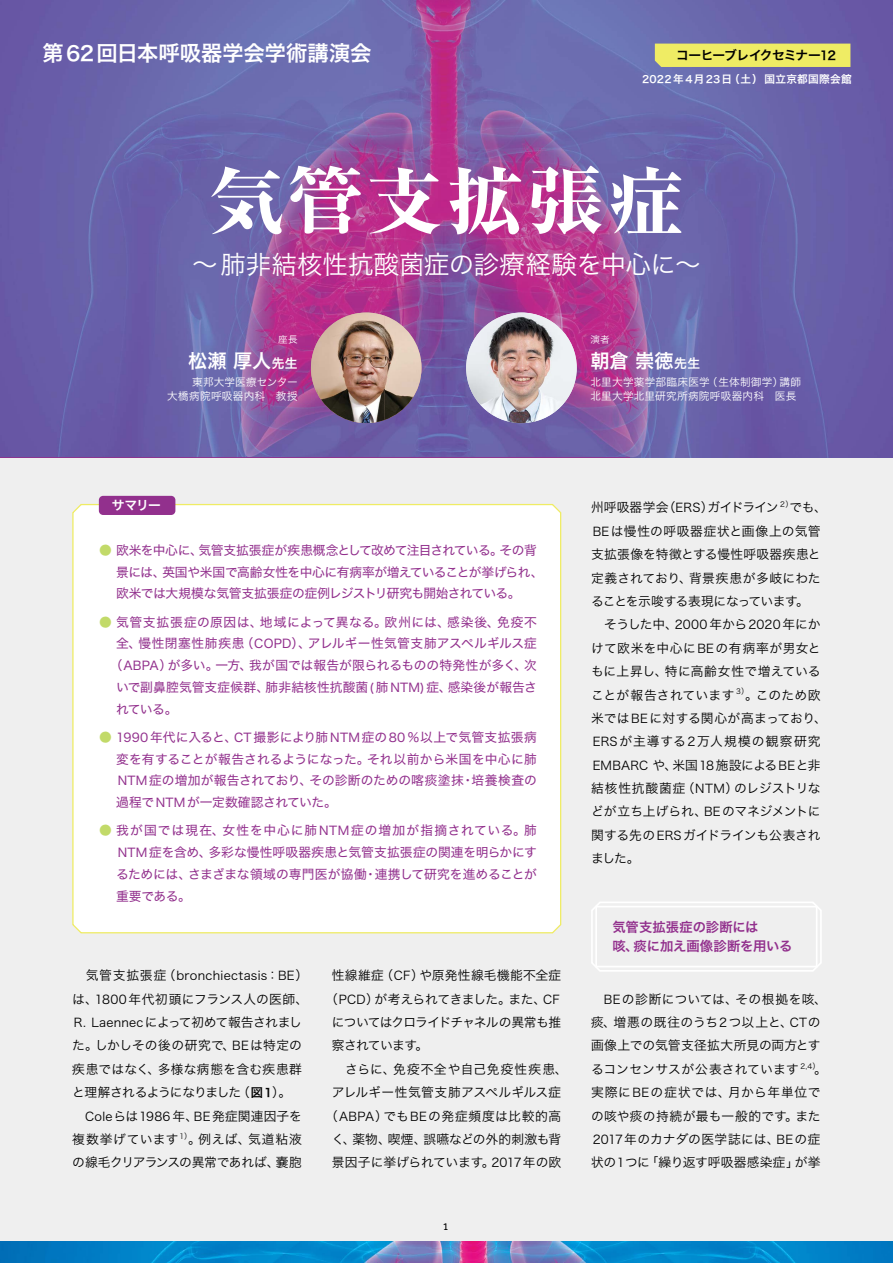
<style>
.page{position:relative;width:893px;height:1263px;background:#efefef}
.page>*{position:absolute;margin:0;border:0;box-sizing:border-box;transform-origin:0 0}
.t1{font:800 73.35px "Ryumin Pr 6 N";letter-spacing:.035em;color:#fff;scale:1.05 1}
.t2{font:25.5px "Hiragino Sans Pr 6 N W3";letter-spacing:-.005em;color:#fff}
.t3{font:21.3px "Hiragino Sans Pr 6 N W6";color:#fff}
.t4{font:19.2px "Hiragino Sans Pr 6 N W6";letter-spacing:.02em;color:#fff}
.t5{font:13.35px/19.2px "Hiragino Sans Pr 6 N W6";letter-spacing:-.005em;color:#92308d}
.t6{font:12.75px/23.4px "Hiragino Sans Pr 6 N W3";letter-spacing:.01em;color:#000}
.t7{font:12.75px/21.8px "Hira Kaku Std W4";letter-spacing:-.01em;color:#92308d;text-align:justify}
.t8{font:12.75px/21.8px "Hira Kaku Std W4";letter-spacing:-.035em;color:#92308d}
.t9{font:12.75px/23.4px "Hiragino Sans Pr 6 N W3";letter-spacing:-.01em;color:#000}
.t10{font:12.75px "Hira Kaku Std W4";letter-spacing:.02em;color:#92308d}
.t11{font:12.75px "Hira Kaku Std W4";letter-spacing:.01em;color:#92308d}
.t12{font:12.75px "Hira Kaku Std W4";letter-spacing:.05em;color:#92308d}
.t13{font:12.75px "Hiragino Sans Pr 6 N W3";letter-spacing:-.04em;color:#000}
.t14{font:12.75px "Hiragino Sans Pr 6 N W3";letter-spacing:.05em;color:#000}
.t15{font:12.75px "Hiragino Sans Pr 6 N W3";letter-spacing:-.05em;color:#000}
.t16{font:12.75px "Hiragino Sans Pr 6 N W3";letter-spacing:.08em;color:#000}
.t17{font:12.75px "Hiragino Sans Pr 6 N W6";letter-spacing:-.045em;color:#000}
.t18{font:12.75px "Hiragino Sans Pr 6 N W3";letter-spacing:-.045em;color:#000}
.t19{font:12.75px "Hiragino Sans Pr 6 N W6";color:#fff}
.t20{font:12.15px "Hiragino Sans Pr 6 N W3";letter-spacing:.025em;color:#000}
.t21{font:10.65px/13.8px "Hiragino Sans Pr 6 N W3";letter-spacing:.025em;color:#fff;text-align:right}
.t22{font:10.65px "Hiragino Sans Pr 6 N W6";letter-spacing:.035em;color:#fff}
.t23{font:10.65px "Effra";color:#000}
.t24{font:9.6px "Hiragino Sans Pr 6 N W3";color:#fff}
.s1{font-size:20.25px}
.s2{font-size:12.15px}
.s3{font-size:10.05px}
.s4{font-size:12.75px}
.s5{color:#c2da69}
.s6{font-family:"Hiragino Sans Pr 6 N W6";font-size:12.15px}
.s7{font-family:"Hiragino Sans Pr 6 N W6";font-size:11.55px}
</style>
<div class="page">
<img style="left:0;top:0;width:893px;height:457px">
<div style="left:72px;top:504px;width:489px;height:429px;background:#fff"></div>
<img style="left:466px;top:313px;width:111px;height:110px;border-radius:55px">
<img style="left:311px;top:313px;width:74px;height:73px">
<img style="left:385px;top:316px;width:36px;height:104px">
<img style="left:314px;top:386px;width:71px;height:37px">
<svg style="left:591px;top:902px;width:231px;height:70px"></svg>
<div style="left:655px;top:44px;width:195px;height:23px;background:#efec64"></div>
<div style="left:99px;top:496px;width:76px;height:19px;background:#92308d;border-radius:4px"></div>
<img style="left:0;top:1242px;width:893px;height:21px">
<h3 class="t3" style="left:43px;top:34px;width:331px">第<span class="s1">62</span>回日本呼吸器学会学術講演会</h3>
<p class="t17" style="left:676px;top:44px;width:161px">コーヒーブレイクセミナー<span class="s2">12</span></p>
<p class="t22" style="left:642px;top:69px;width:211px"><span class="s3">2022</span>年<span class="s3">4</span>月<span class="s3">23</span>日（土） 国立京都国際会館</p>
<h1 class="t1" style="left:208px;top:143px;width:455px">気管支拡張症</h1>
<h2 class="t2" style="left:192px;top:242px;width:510px">～肺非結核性抗酸菌症の診療経験を中心に～</h2>
<p class="t24" style="left:278px;top:331px;width:21px">座長</p>
<h3 class="t4" style="left:188px;top:343px;width:111px">松瀬厚人<span class="s4">先生</span></h3>
<p class="t21" style="left:167px;top:374px;width:132px">東邦大学医療センター<br>大橋病院呼吸器内科　教授</p>
<p class="t24" style="left:590px;top:331px;width:21px">演者</p>
<h3 class="t4" style="left:590px;top:343px;width:111px">朝倉崇徳<span class="s4">先生</span></h3>
<p class="t21" style="left:590px;top:374px;width:212px;text-align:left">北里大学薬学部臨床医学（生体制御学）講師北里大学北里研究所病院呼吸器内科　医長</p>
<p class="t19" style="left:112px;top:494px;width:51px">サマリー</p>
<p class="t8" style="left:116px;top:539px;width:429px;text-indent:-17px"><span class="s5">●</span> 欧米を中心に、気管支拡張症が疾患概念として改めて注目されている。その背景には、英国や米国で高齢女性を中心に有病率が増えていることが挙げられ、欧米では大規模な気管支拡張症の症例レジストリ研究も開始されている。</p>
<p class="t12" style="left:99px;top:612px;width:439px"><span class="s5">●</span> 気管支拡張症の原因は、地域によって異なる。欧州には、感染後、免疫不</p>
<p class="t10" style="left:116px;top:634px;width:422px">全、慢性閉塞性肺疾患（<span class="s2">COPD</span>）、アレルギー性気管支肺アスペルギルス症</p>
<p class="t7" style="left:110px;top:654px;width:429px">（<span class="s2">ABPA</span>）が多い。一方、我が国では報告が限られるものの特発性が多く、次</p>
<p class="t11" style="left:116px;top:677px;width:422px">いで副鼻腔気管支症候群、肺非結核性抗酸菌<span class="s2">(</span>肺<span class="s2">NTM)</span>症、感染後が報告さ</p>
<p class="t7" style="left:116px;top:698px;width:63px">れている。</p>
<p class="t7" style="left:116px;top:726px;width:422px;text-indent:-17px"><span class="s5">●</span> <span class="s2">1990</span>年代に入ると、<span class="s2">CT</span>撮影により肺<span class="s2">NTM</span>症の<span class="s2">80</span>％以上で気管支拡張病変を有することが報告されるようになった。それ以前から米国を中心に肺<span class="s2">NTM</span>症の増加が報告されており、その診断のための喀痰塗抹・培養検査の過程で<span class="s2">NTM</span>が一定数確認されていた。</p>
<p class="t7" style="left:116px;top:820px;width:422px;text-indent:-17px"><span class="s5">●</span> 我が国では現在、女性を中心に肺<span class="s2">NTM</span>症の増加が指摘されている。肺<span class="s2">NTM</span> 症を含め、多彩な慢性呼吸器疾患と気管支拡張症の関連を明らかにするためには、さまざまな領域の専門医が協働・連携して研究を進めることが重要である。</p>
<p class="t20" style="left:72px;top:965px;width:237px"><span class="s4">　気管支拡張症（</span>bronchiectasis<span class="s4">：</span>BE<span class="s4">）</span></p>
<p class="t9" style="left:72px;top:986px;width:237px">は、<span class="s2">1800</span>年代初頭にフランス人の医師、<br><span class="s2">R. Laennec</span>によって初めて報告されました。しかしその後の研究で、<span class="s2">BE</span>は特定の疾患ではなく、多様な病態を含む疾患群と理解されるようになりました（<span class="s6">図</span><span class="s7">1</span>）。</p>
<p class="t6" style="left:72px;top:1103px;width:231px;text-align:justify;text-indent:13px"><span class="s2">Cole</span>らは<span class="s2">1986</span>年、<span class="s2">BE</span>発症関連因子を複数挙げています<sup>1</sup><sup>）</sup>。例えば、気道粘液の線毛クリアランスの異常であれば、嚢胞</p>
<p class="t6" style="left:332px;top:963px;width:231px">性線維症（<span class="s2">CF</span>）や原発性線毛機能不全症</p>
<p class="t13" style="left:325px;top:987px;width:236px">（<span class="s2">PCD</span>）が考えられてきました。また、<span class="s2">CF</span></p>
<p class="t15" style="left:332px;top:1011px;width:231px">についてはクロライドチャネルの異常も推</p>
<p class="t18" style="left:332px;top:1034px;width:98px">察されています。</p>
<p class="t16" style="left:332px;top:1057px;width:237px">　さらに、免疫不全や自己免疫性疾患、</p>
<p class="t6" style="left:332px;top:1080px;width:231px">アレルギー性気管支肺アスペルギルス症</p>
<p class="t14" style="left:325px;top:1104px;width:237px">（<span class="s2">ABPA</span>）でも<span class="s2">BE</span>の発症頻度は比較的高</p>
<p class="t6" style="left:332px;top:1126px;width:231px">く、薬物、喫煙、誤嚥などの外的刺激も背</p>
<p class="t6" style="left:332px;top:1150px;width:231px">景因子に挙げられています。<span class="s2">2017</span>年の欧</p>
<p class="t23" style="left:443px;top:1220px;width:7px">1</p>
<p class="t6" style="left:591px;top:495px;width:237px">州呼吸器学会（<span class="s2">ERS</span>）ガイドライン <sup>2</sup><sup>）</sup>でも、<br><span class="s2">BE</span>は慢性の呼吸器症状と画像上の気管支拡張像を特徴とする慢性呼吸器疾患と定義されており、背景疾患が多岐にわたることを示唆する表現になっています。<br>　そうした中、<span class="s2">2000</span>年から<span class="s2">2020</span>年にかけて欧米を中心に<span class="s2">BE</span>の有病率が男女ともに上昇し、特に高齢女性で増えていることが報告されています <sup>3</sup><sup>）</sup>。このため欧米では<span class="s2">BE</span>に対する関心が高まっており、<br><span class="s2">ERS</span>が主導する<span class="s2">2</span>万人規模の観察研究<br><span class="s2">EMBARC</span> や、米国<span class="s2">18</span>施設による<span class="s2">BE</span>と非結核性抗酸菌症（<span class="s2">NTM</span>）のレジストリなどが立ち上げられ、<span class="s2">BE</span>のマネジメントに関する先の<span class="s2">ERS</span>ガイドラインも公表されました。</p>
<p class="t5" style="left:612px;top:917px;width:181px">気管支拡張症の診断には<br>咳、痰に加え画像診断を用いる</p>
<p class="t6" style="left:591px;top:986px;width:237px;text-indent:13px"><span class="s2">BE</span>の診断については、その根拠を咳、痰、増悪の既往のうち<span class="s2">2</span>つ以上と、<span class="s2">CT</span>の画像上での気管支径拡大所見の両方とするコンセンサスが公表されています <sup>2,4</sup><sup>）</sup>。実際に<span class="s2">BE</span>の症状では、月から年単位での咳や痰の持続が最も一般的です。また<br><span class="s2">2017</span>年のカナダの医学誌には、<span class="s2">BE</span>の症状の<span class="s2">1</span>つに「繰り返す呼吸器感染症」が挙</p>
</div>
